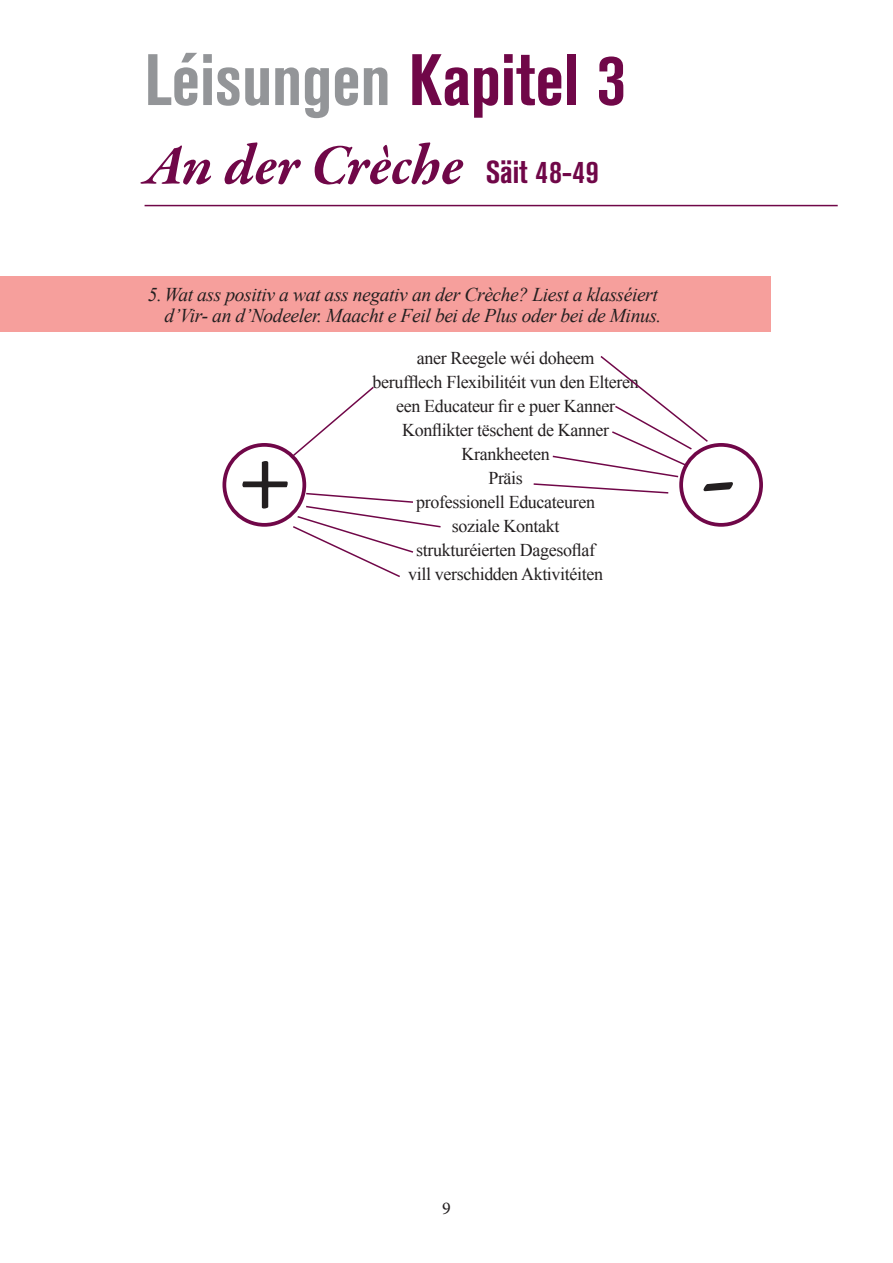
<style>
.page{position:relative;width:893px;height:1263px;background:#fff}
.page>*{position:absolute;margin:0;border:0;box-sizing:border-box;transform-origin:0 0}
.t1{font:italic 700 90px "Garamond Premr Pro";color:#231f20}
.t2{font:italic 700 90px "Garamond Premr Pro";color:#231f20;scale:1.3 1}
.t3{font:700 condensed 72px "Akzidenz Grotesk BE";color:#939598}
.t4{font:italic 700 58.5px "Garamond Premr Pro";letter-spacing:-.01em;color:#700748}
.t5{font:italic 19.5px/21px "Times New Roman";letter-spacing:-.02em;color:#231f20;text-align:right}
.t6{font:18px/24px "Times New Roman";letter-spacing:-.02em;color:#231f20;text-align:center}
.t7{font:18px "Minion Pro";color:#231f20}
.s1{color:#700748}
.s2{font-family:"Akzidenz Grotesk BE";font-style:normal;font-stretch:condensed;font-size:31.5px}
</style>
<div class="page">
<div style="left:222px;top:443px;width:84px;height:84px;border:4px solid #700748;border-radius:50%"></div>
<div style="left:679px;top:443px;width:84px;height:84px;border:4px solid #700748;border-radius:50%"></div>
<div style="left:0;top:276px;width:771px;height:56px;background:#f69f9c"></div>
<svg style="left:291px;top:492px;width:150px;height:86px"></svg>
<svg style="left:291px;top:386px;width:83px;height:72px"></svg>
<svg style="left:533px;top:356px;width:176px;height:138px"></svg>
<hr style="left:145px;top:205px;width:693px;height:1px;background:#700748">
<h2 class="t3" style="left:145px;top:39px;width:482px">Léisungen <span class="s1">Kapitel 3</span></h2>
<h3 class="t4" style="left:145px;top:129px;width:456px">An der Crèche <span class="s2">Säit 48-49</span></h3>
<p class="t5" style="left:148px;top:284px;width:515px">5.Wat ass positiv a wat ass negativ an der Crèche? Liest a klasséiert d’Vir- an d’Nodeeler. Maacht e Feil bei de Plus oder bei de Minus.</p>
<h1 class="t1" style="left:236px;top:424px;width:58px">+</h1>
<p class="t6" style="left:372px;top:345px;width:268px">aner Reegele wéi doheem<br>berufflech Flexibilitéit vun den Elteren een Educateur fir e puer Kanner<br>Konflikter tëschent de Kanner<br>Krankheeten<br>Präis<br>professionell Educateuren<br>soziale Kontakt<br>strukturéierten Dagesoflaf<br>vill verschidden Aktivitéiten</p>
<h1 class="t2" style="left:698px;top:423px;width:33px">-</h1>
<p class="t7" style="left:442px;top:1196px;width:10px">9</p>
</div>
